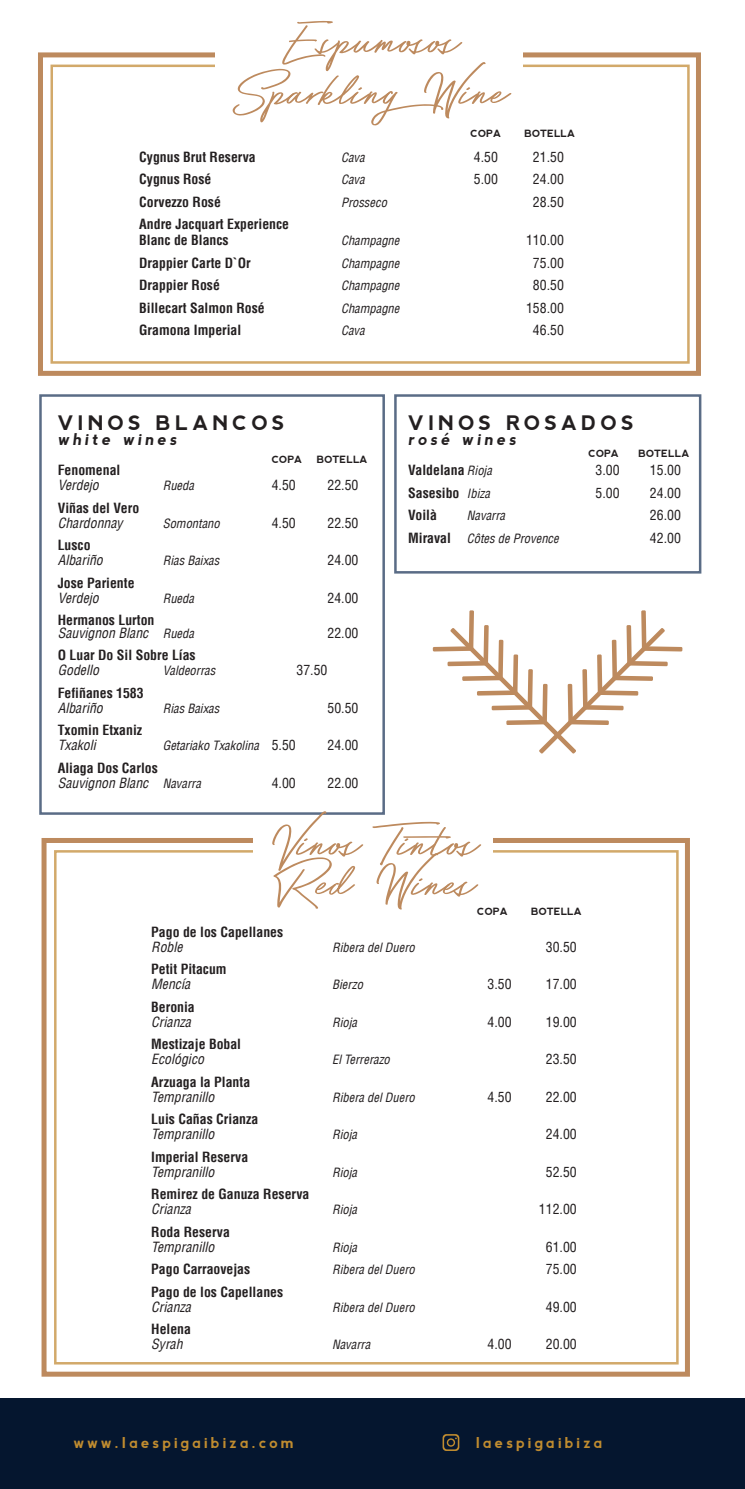
<style>
.page{position:relative;width:745px;height:1489px;background:#fff}
.page>*{position:absolute;margin:0;border:0;box-sizing:border-box;transform-origin:0 0}
.t1{font:62.5px/51.1px "Bayshore";color:#bd8a5e;text-align:center}
.t2{font:20px "Abside";letter-spacing:.2em;color:#231f20}
.t3{font:italic 16.25px "Abside";letter-spacing:.2em;color:#231f20}
.t4{font:15px "Abside";letter-spacing:.2em;color:#c08c30}
.t5{font:700 condensed 13.75px/16.2px "Helvetica LT";color:#231f20}
.t6{font:condensed 13.75px "Helvetica LT";color:#231f20}
.t7{font:italic condensed 13.75px "Helvetica LT";color:#231f20}
.t8{font:italic condensed 12.5px "Helvetica LT";color:#231f20}
.t9{font:10px "Abside";color:#231f20}
.s1{font-weight:400;font-style:italic}
.s2{font-weight:400;font-style:italic;font-size:12.5px}
.s3{font-style:normal;font-size:13.75px}
.s4{font-weight:700;font-style:normal;font-size:13.75px}
</style>
<div class="page">
<div style="left:50px;top:65px;width:639px;height:299px;border:2px solid #d2a96a"></div>
<div style="left:38px;top:52px;width:662px;height:324px;border:5px solid #bd8a5e"></div>
<div style="left:41px;top:838px;width:648px;height:538px;border:5px solid #bd8a5e"></div>
<div style="left:215px;top:35px;width:307px;height:73px;background:#fff"></div>
<div style="left:0;top:1398px;width:744px;height:90px;background:#05162f"></div>
<svg style="left:442px;top:1434px;width:17px;height:16px"></svg>
<div style="left:39px;top:394px;width:345px;height:420px;border:2px solid #5a6c86"></div>
<div style="left:394px;top:394px;width:307px;height:179px;border:2px solid #5a6c86"></div>
<svg style="left:432px;top:610px;width:250px;height:143px"></svg>
<div style="left:254px;top:820px;width:238px;height:73px;background:#fff"></div>
<h1 class="t1" style="left:237px;top:5px;width:272px">Espumosos<br>SparklingWine</h1>
<p class="t9" style="left:470px;top:126px;width:32px">COPA</p>
<p class="t9" style="left:524px;top:126px;width:52px">BOTELLA</p>
<p class="t5" style="left:139px;top:148px;width:118px">Cygnus Brut Reserva</p>
<p class="t8" style="left:341px;top:149px;width:25px">Cava</p>
<p class="t6" style="left:473px;top:148px;width:26px">4.50</p>
<p class="t6" style="left:532px;top:148px;width:32px">21.50</p>
<p class="t5" style="left:139px;top:171px;width:74px">Cygnus Rosé</p>
<p class="t8" style="left:341px;top:172px;width:25px">Cava</p>
<p class="t6" style="left:473px;top:170px;width:26px">5.00</p>
<p class="t6" style="left:532px;top:170px;width:32px">24.00</p>
<p class="t5" style="left:139px;top:193px;width:83px">Corvezzo Rosé</p>
<p class="t8" style="left:341px;top:194px;width:47px">Prosseco</p>
<p class="t6" style="left:532px;top:193px;width:32px">28.50</p>
<p class="t5" style="left:139px;top:216px;width:151px">Andre Jacquart Experience<br>Blanc de Blancs</p>
<p class="t8" style="left:341px;top:233px;width:60px">Champagne</p>
<p class="t6" style="left:525px;top:232px;width:39px">110.00</p>
<p class="t5" style="left:139px;top:255px;width:113px">Drappier Carte D`Or</p>
<p class="t8" style="left:341px;top:255px;width:60px">Champagne</p>
<p class="t6" style="left:532px;top:254px;width:32px">75.00</p>
<p class="t5" style="left:139px;top:277px;width:82px">Drappier Rosé</p>
<p class="t8" style="left:341px;top:278px;width:60px">Champagne</p>
<p class="t6" style="left:532px;top:277px;width:32px">80.50</p>
<p class="t5" style="left:139px;top:300px;width:127px">Billecart Salmon Rosé</p>
<p class="t8" style="left:341px;top:300px;width:60px">Champagne</p>
<p class="t6" style="left:525px;top:299px;width:39px">158.00</p>
<p class="t5" style="left:139px;top:322px;width:103px">Gramona Imperial</p>
<p class="t8" style="left:341px;top:323px;width:25px">Cava</p>
<p class="t6" style="left:532px;top:322px;width:32px">46.50</p>
<h2 class="t2" style="left:58px;top:409px;width:228px">VINOS BLANCOS</h2>
<p class="t3" style="left:58px;top:424px;width:121px">white wines</p>
<p class="t5" style="left:58px;top:462px;width:64px">Fenomenal</p>
<p class="t7" style="left:58px;top:476px;width:42px">Verdejo</p>
<p class="t8" style="left:163px;top:477px;width:33px">Rueda</p>
<p class="t6" style="left:271px;top:476px;width:26px">4.50</p>
<p class="t6" style="left:327px;top:476px;width:32px">22.50</p>
<p class="t5" style="left:58px;top:499px;width:83px">Viñas del Vero</p>
<p class="t7" style="left:58px;top:514px;width:66px">Chardonnay</p>
<p class="t8" style="left:163px;top:515px;width:58px">Somontano</p>
<p class="t6" style="left:271px;top:514px;width:26px">4.50</p>
<p class="t6" style="left:327px;top:514px;width:32px">22.50</p>
<p class="t5" style="left:58px;top:537px;width:34px">Lusco</p>
<p class="t7" style="left:58px;top:551px;width:47px">Albariño</p>
<p class="t8" style="left:163px;top:552px;width:58px">Rias Baixas</p>
<p class="t6" style="left:327px;top:551px;width:32px">24.00</p>
<p class="t5" style="left:58px;top:574px;width:78px">Jose Pariente</p>
<p class="t7" style="left:58px;top:589px;width:42px">Verdejo</p>
<p class="t8" style="left:163px;top:590px;width:33px">Rueda</p>
<p class="t6" style="left:327px;top:589px;width:32px">24.00</p>
<p class="t5" style="left:58px;top:613px;width:138px;line-height:12.5px">Hermanos Lurton<br><span class="s1">Sauvignon Blanc</span> <span class="s2">Rueda</span></p>
<p class="t9" style="left:271px;top:453px;width:32px">COPA</p>
<p class="t9" style="left:316px;top:453px;width:52px">BOTELLA</p>
<p class="t6" style="left:327px;top:624px;width:32px">22.00</p>
<p class="t5" style="left:58px;top:647px;width:139px">O Luar Do Sil Sobre Lías</p>
<p class="t7" style="left:58px;top:661px;width:43px">Godello</p>
<p class="t8" style="left:163px;top:662px;width:54px">Valdeorras</p>
<p class="t6" style="left:296px;top:661px;width:32px">37.50</p>
<p class="t5" style="left:58px;top:684px;width:87px">Fefiñanes 1583</p>
<p class="t7" style="left:58px;top:699px;width:47px">Albariño</p>
<p class="t8" style="left:163px;top:700px;width:58px">Rias Baixas</p>
<p class="t6" style="left:327px;top:699px;width:32px">50.50</p>
<p class="t5" style="left:58px;top:722px;width:86px">Txomin Etxaniz</p>
<p class="t7" style="left:58px;top:736px;width:40px">Txakoli</p>
<p class="t8" style="left:163px;top:737px;width:134px">Getariako Txakolina <span class="s3">5.50</span></p>
<p class="t6" style="left:327px;top:736px;width:32px">24.00</p>
<p class="t5" style="left:58px;top:760px;width:145px;line-height:15px">Aliaga Dos Carlos<br><span class="s1">Sauvignon Blanc</span> <span class="s2">Navarra</span></p>
<p class="t6" style="left:271px;top:774px;width:26px">4.00</p>
<p class="t6" style="left:327px;top:774px;width:32px">22.00</p>
<h2 class="t2" style="left:408px;top:409px;width:227px">VINOS ROSADOS</h2>
<p class="t3" style="left:408px;top:424px;width:110px">rosé wines</p>
<p class="t5" style="left:408px;top:462px;width:85px">Valdelana <span class="s2">Rioja</span></p>
<p class="t6" style="left:595px;top:461px;width:26px">3.00</p>
<p class="t6" style="left:649px;top:461px;width:32px">15.00</p>
<p class="t5" style="left:408px;top:484px;width:83px">Sasesibo <span class="s2">Ibiza</span></p>
<p class="t6" style="left:595px;top:484px;width:26px">5.00</p>
<p class="t6" style="left:649px;top:484px;width:32px">24.00</p>
<p class="t5" style="left:408px;top:507px;width:30px">Voilà</p>
<p class="t8" style="left:466px;top:507px;width:40px">Navarra</p>
<p class="t6" style="left:649px;top:506px;width:32px">26.00</p>
<p class="t8" style="left:408px;top:530px;width:152px"><span class="s4">Miraval</span> Côtes de Provence</p>
<p class="t6" style="left:649px;top:529px;width:32px">42.00</p>
<p class="t9" style="left:588px;top:446px;width:32px">COPA</p>
<p class="t9" style="left:638px;top:446px;width:52px">BOTELLA</p>
<h1 class="t1" style="left:269px;top:807px;width:215px">Vinos Tintos</h1>
<h1 class="t1" style="left:272px;top:847px;width:205px">Red Wines</h1>
<p class="t9" style="left:477px;top:904px;width:32px">COPA</p>
<p class="t9" style="left:530px;top:904px;width:52px">BOTELLA</p>
<p class="t5" style="left:151px;top:923px;width:133px">Pago de los Capellanes</p>
<p class="t7" style="left:151px;top:937px;width:33px">Roble</p>
<p class="t8" style="left:332px;top:939px;width:84px">Ribera del Duero</p>
<p class="t6" style="left:545px;top:937px;width:32px">30.50</p>
<p class="t5" style="left:151px;top:960px;width:77px">Petit Pitacum</p>
<p class="t7" style="left:151px;top:975px;width:40px">Mencía</p>
<p class="t8" style="left:332px;top:976px;width:32px">Bierzo</p>
<p class="t6" style="left:487px;top:975px;width:26px">3.50</p>
<p class="t6" style="left:545px;top:975px;width:32px">17.00</p>
<p class="t5" style="left:151px;top:998px;width:45px">Beronia</p>
<p class="t7" style="left:151px;top:1012px;width:41px">Crianza</p>
<p class="t8" style="left:332px;top:1014px;width:26px">Rioja</p>
<p class="t6" style="left:487px;top:1012px;width:26px">4.00</p>
<p class="t6" style="left:545px;top:1012px;width:32px">19.00</p>
<p class="t5" style="left:151px;top:1035px;width:91px">Mestizaje Bobal</p>
<p class="t7" style="left:151px;top:1050px;width:54px">Ecológico</p>
<p class="t8" style="left:332px;top:1051px;width:59px">El Terrerazo</p>
<p class="t6" style="left:545px;top:1050px;width:32px">23.50</p>
<p class="t5" style="left:151px;top:1073px;width:100px">Arzuaga la Planta</p>
<p class="t7" style="left:151px;top:1087px;width:65px">Tempranillo</p>
<p class="t8" style="left:332px;top:1089px;width:84px">Ribera del Duero</p>
<p class="t6" style="left:487px;top:1087px;width:26px">4.50</p>
<p class="t6" style="left:545px;top:1087px;width:32px">22.00</p>
<p class="t5" style="left:151px;top:1110px;width:108px">Luis Cañas Crianza</p>
<p class="t7" style="left:151px;top:1125px;width:65px">Tempranillo</p>
<p class="t8" style="left:332px;top:1126px;width:26px">Rioja</p>
<p class="t6" style="left:545px;top:1125px;width:32px">24.00</p>
<p class="t5" style="left:151px;top:1148px;width:98px">Imperial Reserva</p>
<p class="t7" style="left:151px;top:1162px;width:65px">Tempranillo</p>
<p class="t8" style="left:332px;top:1164px;width:26px">Rioja</p>
<p class="t6" style="left:545px;top:1162px;width:32px">52.50</p>
<p class="t5" style="left:151px;top:1185px;width:159px">Remirez de Ganuza Reserva</p>
<p class="t7" style="left:151px;top:1200px;width:41px">Crianza</p>
<p class="t8" style="left:332px;top:1201px;width:26px">Rioja</p>
<p class="t6" style="left:538px;top:1200px;width:39px">112.00</p>
<p class="t5" style="left:151px;top:1223px;width:80px">Roda Reserva</p>
<p class="t7" style="left:151px;top:1237px;width:65px">Tempranillo</p>
<p class="t8" style="left:332px;top:1239px;width:26px">Rioja</p>
<p class="t6" style="left:545px;top:1237px;width:32px">61.00</p>
<p class="t5" style="left:151px;top:1260px;width:100px">Pago Carraovejas</p>
<p class="t8" style="left:332px;top:1261px;width:84px">Ribera del Duero</p>
<p class="t6" style="left:545px;top:1260px;width:32px">75.00</p>
<p class="t5" style="left:151px;top:1283px;width:133px">Pago de los Capellanes</p>
<p class="t7" style="left:151px;top:1297px;width:41px">Crianza</p>
<p class="t8" style="left:332px;top:1299px;width:84px">Ribera del Duero</p>
<p class="t6" style="left:545px;top:1297px;width:32px">49.00</p>
<p class="t5" style="left:151px;top:1320px;width:41px">Helena</p>
<p class="t7" style="left:151px;top:1335px;width:33px">Syrah</p>
<p class="t8" style="left:332px;top:1336px;width:40px">Navarra</p>
<p class="t6" style="left:487px;top:1335px;width:26px">4.00</p>
<p class="t6" style="left:545px;top:1335px;width:32px">20.00</p>
<p class="t4" style="left:74px;top:1432px;width:221px">www.laespigaibiza.com</p>
<p class="t4" style="left:475px;top:1432px;width:128px">laespigaibiza</p>
</div>
